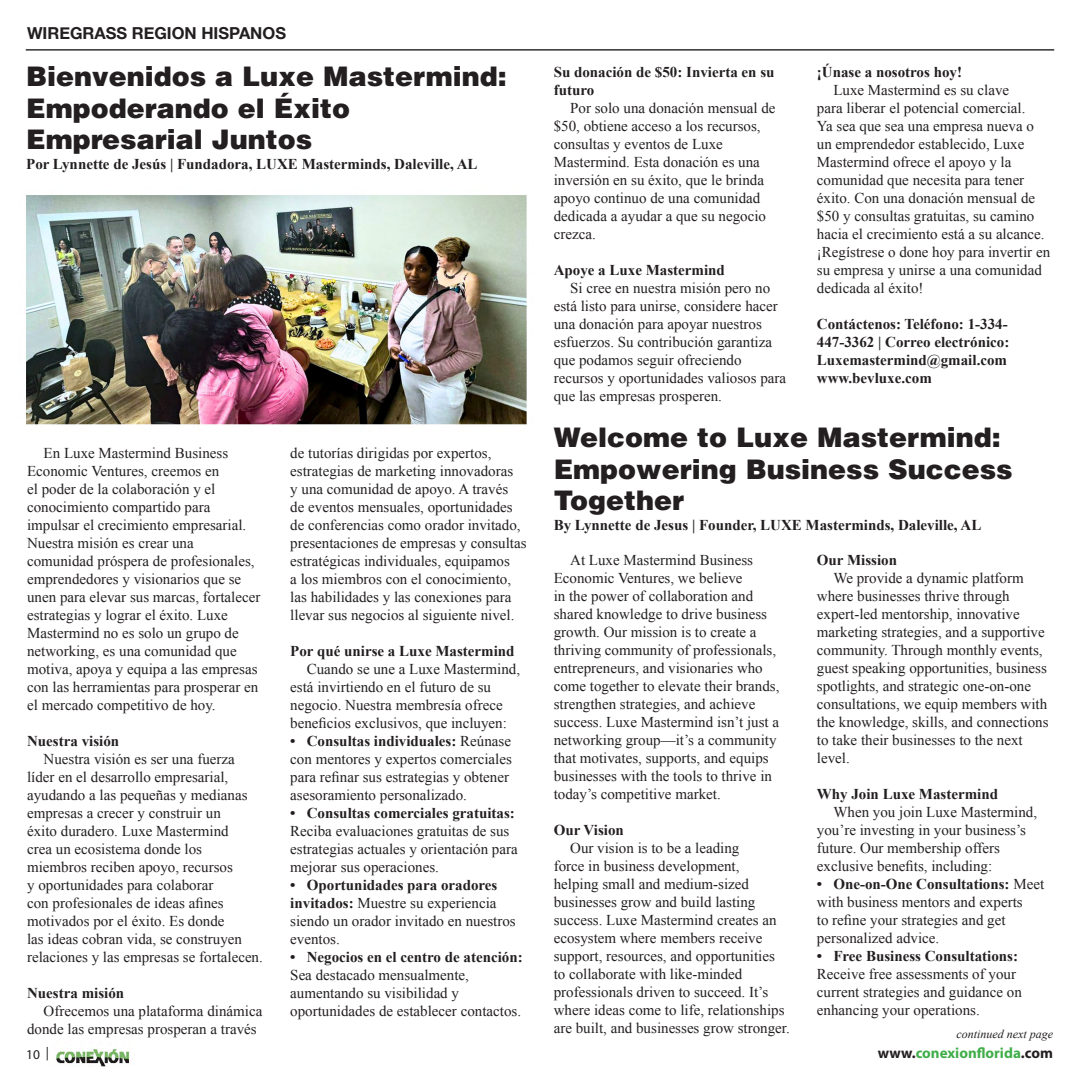
<style>
.page{position:relative;width:1080px;height:1080px;background:#fff}
.page>*{position:absolute;margin:0;border:0;box-sizing:border-box;transform-origin:0 0}
.t1{font:900 27px/31.5px "Helvetica LT Std";color:#231f20}
.t2{font:700 16.5px "Helvetica Neue";color:#231f20}
.t3{font:15px/18px "Times New Roman";color:#231f20}
.t4{font:700 15px/18px "Times New Roman";color:#231f20}
.t5{font:700 15px "Myriad Pro";color:#40ae49}
.t6{font:13.5px "Myriad Pro";color:#231f20}
.t7{font:italic 12px "Times New Roman";color:#231f20}
.s1{font-weight:700}
.s2{color:#231f20}
</style>
<div class="page">
<img style="left:26px;top:195px;width:501px;height:230px">
<img style="left:55px;top:1049px;width:75px;height:17px">
<p class="t2" style="left:27px;top:20px;width:261px">WIREGRASS REGION HISPANOS</p>
<p class="t1" style="left:26px;top:60px;width:482px">Bienvenidos a Luxe Mastermind:<br>Empoderando el Éxito<br>Empresarial Juntos</p>
<p class="t4" style="left:26px;top:154px;width:453px">Por Lynnette de Jesús | Fundadora, LUXE Masterminds, Daleville, AL</p>
<p class="t3" style="left:27px;top:443px;width:235px;text-indent:16px">En Luxe Mastermind Business Economic Ventures, creemos en<br>el poder de la colaboración y el conocimiento compartido para impulsar el crecimiento empresarial.<br>Nuestra misión es crear una comunidad próspera de profesionales, emprendedores y visionarios que se unen para elevar sus marcas, fortalecer estrategias y lograr el éxito. Luxe Mastermind no es solo un grupo de networking, es una comunidad que motiva, apoya y equipa a las empresas con las herramientas para prosperar en el mercado competitivo de hoy.</p>
<p class="t4" style="left:27px;top:731px;width:94px">Nuestra visión</p>
<p class="t3" style="left:27px;top:749px;width:237px;text-indent:16px">Nuestra visión es ser una fuerza líder en el desarrollo empresarial, ayudando a las pequeñas y medianas empresas a crecer y construir un<br>éxito duradero. Luxe Mastermind<br>crea un ecosistema donde los miembros reciben apoyo, recursos<br>y oportunidades para colaborar<br>con profesionales de ideas afines motivados por el éxito. Es donde<br>las ideas cobran vida, se construyen relaciones y las empresas se fortalecen.</p>
<p class="t4" style="left:27px;top:983px;width:99px">Nuestra misión</p>
<p class="t3" style="left:27px;top:1001px;width:237px;text-indent:16px">Ofrecemos una plataforma dinámica donde las empresas prosperan a través</p>
<p class="t3" style="left:290px;top:443px;width:238px">de tutorías dirigidas por expertos, estrategias de marketing innovadoras<br>y una comunidad de apoyo. A través<br>de eventos mensuales, oportunidades de conferencias como orador invitado, presentaciones de empresas y consultas estratégicas individuales, equipamos<br>a los miembros con el conocimiento, las habilidades y las conexiones para llevar sus negocios al siguiente nivel.</p>
<p class="t4" style="left:290px;top:641px;width:226px">Por qué unirse a Luxe Mastermind</p>
<p class="t3" style="left:290px;top:659px;width:231px;text-indent:16px">Cuando se une a Luxe Mastermind, está invirtiendo en el futuro de su negocio. Nuestra membresía ofrece beneficios exclusivos, que incluyen:</p>
<p class="t3" style="left:290px;top:731px;width:223px"><span class="s1">• Consultas individuales:</span> Reúnase con mentores y expertos comerciales para refinar sus estrategias y obtener asesoramiento personalizado.</p>
<p class="t3" style="left:290px;top:803px;width:229px"><span class="s1">• Consultas comerciales gratuitas:<br></span>Reciba evaluaciones gratuitas de sus estrategias actuales y orientación para mejorar sus operaciones.</p>
<p class="t3" style="left:290px;top:875px;width:227px"><span class="s1">• Oportunidades para oradores invitados:</span> Muestre su experiencia siendo un orador invitado en nuestros eventos.</p>
<p class="t3" style="left:290px;top:947px;width:234px"><span class="s1">• Negocios en el centro de atención:<br></span>Sea destacado mensualmente, aumentando su visibilidad y oportunidades de establecer contactos.</p>
<p class="t4" style="left:554px;top:63px;width:222px">Su donación de $50: Invierta en su futuro</p>
<p class="t3" style="left:554px;top:99px;width:223px;text-indent:16px">Por solo una donación mensual de $50, obtiene acceso a los recursos, consultas y eventos de Luxe<br>Mastermind. Esta donación es una inversión en su éxito, que le brinda apoyo continuo de una comunidad dedicada a ayudar a que su negocio crezca.</p>
<p class="t4" style="left:554px;top:261px;width:173px">Apoye a Luxe Mastermind</p>
<p class="t3" style="left:554px;top:279px;width:234px;text-indent:16px">Si cree en nuestra misión pero no está listo para unirse, considere hacer una donación para apoyar nuestros esfuerzos. Su contribución garantiza que podamos seguir ofreciendo recursos y oportunidades valiosos para que las empresas prosperen.</p>
<p class="t4" style="left:817px;top:63px;width:147px">¡Únase a nosotros hoy!</p>
<p class="t3" style="left:817px;top:81px;width:235px;text-indent:16px">Luxe Mastermind es su clave<br>para liberar el potencial comercial.<br>Ya sea que sea una empresa nueva o un emprendedor establecido, Luxe Mastermind ofrece el apoyo y la comunidad que necesita para tener éxito. Con una donación mensual de $50 y consultas gratuitas, su camino hacia el crecimiento está a su alcance. ¡Regístrese o done hoy para invertir en su empresa y unirse a una comunidad dedicada al éxito!</p>
<p class="t4" style="left:817px;top:315px;width:194px;text-align:justify">Contáctenos: Teléfono: 1-334- 447-3362 | Correo electrónico:<br>Luxemastermind@gmail.com</p>
<p class="t4" style="left:817px;top:369px;width:116px">www.bevluxe.com</p>
<p class="t1" style="left:554px;top:421px;width:461px">Welcome to Luxe Mastermind:<br>Empowering Business Success<br>Together</p>
<p class="t4" style="left:554px;top:515px;width:429px">By Lynnette de Jesus | Founder, LUXE Masterminds, Daleville, AL</p>
<p class="t3" style="left:554px;top:551px;width:227px;text-indent:16px">At Luxe Mastermind Business Economic Ventures, we believe<br>in the power of collaboration and shared knowledge to drive business growth. Our mission is to create a thriving community of professionals, entrepreneurs, and visionaries who come together to elevate their brands, strengthen strategies, and achieve success. Luxe Mastermind isn’t just a networking group—it’s a community that motivates, supports, and equips businesses with the tools to thrive in today’s competitive market.</p>
<p class="t4" style="left:554px;top:821px;width:72px">Our Vision</p>
<p class="t3" style="left:554px;top:839px;width:238px;text-indent:16px">Our vision is to be a leading<br>force in business development,<br>helping small and medium-sized businesses grow and build lasting success. Luxe Mastermind creates an ecosystem where members receive support, resources, and opportunities to collaborate with like-minded professionals driven to succeed. It’s where ideas come to life, relationships are built, and businesses grow stronger.</p>
<p class="t4" style="left:817px;top:550px;width:82px">Our Mission</p>
<p class="t3" style="left:817px;top:569px;width:233px;text-indent:16px">We provide a dynamic platform where businesses thrive through expert-led mentorship, innovative marketing strategies, and a supportive community. Through monthly events, guest speaking opportunities, business spotlights, and strategic one-on-one consultations, we equip members with the knowledge, skills, and connections to take their businesses to the next level.</p>
<p class="t4" style="left:817px;top:784px;width:183px">Why Join Luxe Mastermind</p>
<p class="t3" style="left:817px;top:803px;width:222px;text-indent:16px">When you join Luxe Mastermind, you’re investing in your business’s future. Our membership offers exclusive benefits, including:</p>
<p class="t3" style="left:817px;top:875px;width:229px"><span class="s1">• One-on-One Consultations:</span> Meet with business mentors and experts<br>to refine your strategies and get personalized advice.</p>
<p class="t3" style="left:817px;top:947px;width:206px"><span class="s1">• Free Business Consultations:<br></span>Receive free assessments of your current strategies and guidance on enhancing your operations.</p>
<p class="t7" style="left:956px;top:1025px;width:98px">continued next page</p>
<p class="t6" style="left:26px;top:1046px;width:24px">10 |</p>
<p class="t5" style="left:878px;top:1043px;width:177px"><span class="s2">www.</span>conexionflorida<span class="s2">.com</span></p>
</div>
